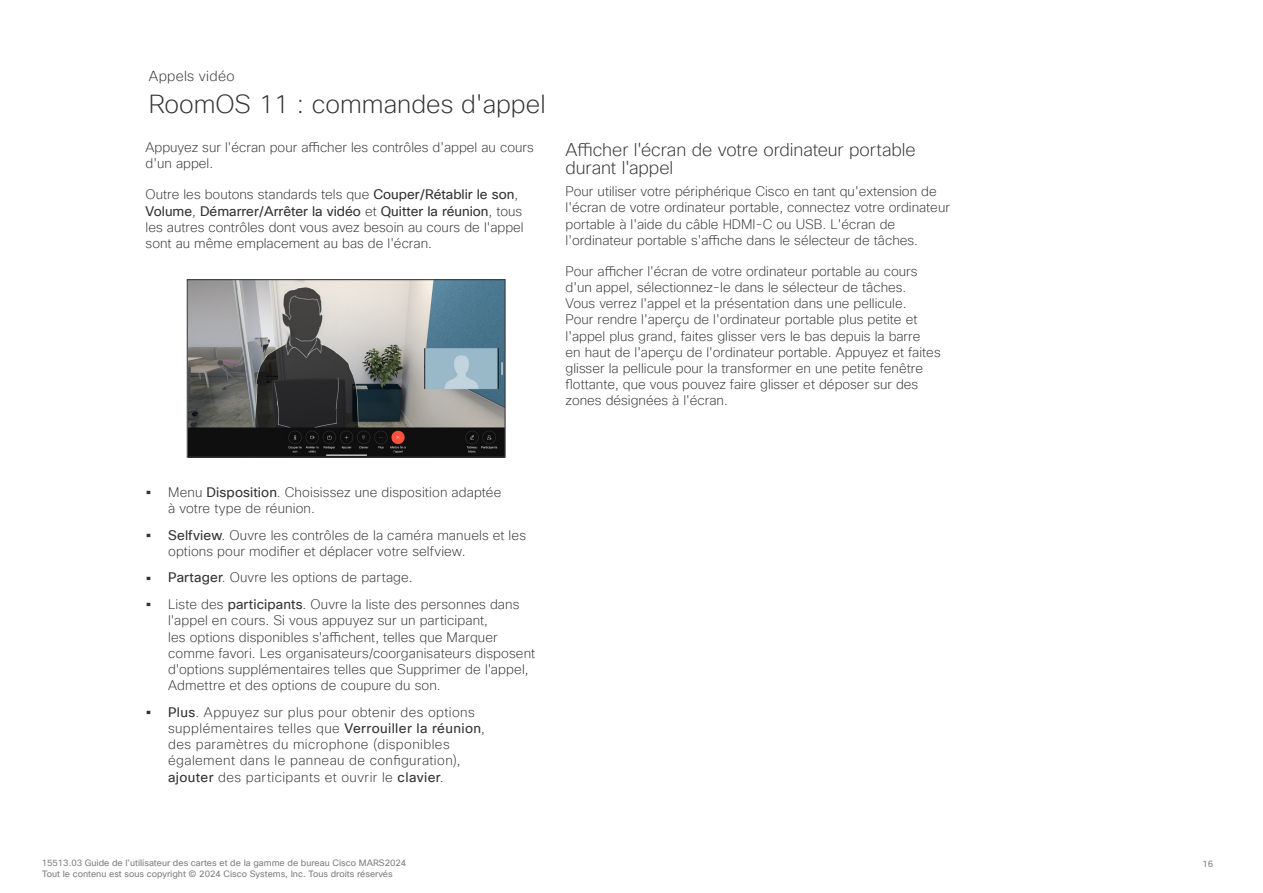
<style>
.page{position:relative;width:1263px;height:893px;background:#fff}
.page>*{position:absolute;margin:0;border:0;box-sizing:border-box;transform-origin:0 0}
.t1{font:200 25.5px "Cisco Sans TT";color:#333}
.t2{font:200 18px/18px "Cisco Sans TT";letter-spacing:-.005em;color:#333}
.t3{font:200 14.25px "Cisco Sans TT";letter-spacing:.02em;color:#333}
.t4{font:200 13.5px/16.2px "Cisco Sans TT";color:#333}
.t5{font:200 13.5px/16.2px "Cisco Sans TT";letter-spacing:.03em;color:#333}
.t6{font:9px/10.8px "Cisco Sans TT";color:#808080}
.t7{font:9px "Cisco Sans";color:#808080}
.s1{font-weight:400}
.s2{font-weight:400;font-size:21px}
</style>
<div class="page">
<img style="left:189px;top:281px;width:315px;height:175px">
<div style="left:187px;top:279px;width:319px;height:179px;border:1px solid #3d3d3d"></div>
<p class="t3" style="left:149px;top:67px;width:87px">Appels vidéo</p>
<h1 class="t1" style="left:149px;top:87px;width:398px">RoomOS 11 : commandes d'appel</h1>
<p class="t4" style="left:146px;top:140px;width:390px">Appuyez sur l'écran pour afficher les contrôles d'appel au cours d'un appel.</p>
<p class="t4" style="left:146px;top:187px;width:380px">Outre les boutons standards tels que <span class="s1">Couper/Rétablir le son</span>, <span class="s1">Volume</span>, <span class="s1">Démarrer/Arrêter la vidéo</span> et <span class="s1">Quitter la réunion</span>, tous les autres contrôles dont vous avez besoin au cours de l'appel sont au même emplacement au bas de l'écran.</p>
<h2 class="t2" style="left:566px;top:141px;width:352px">Afficher l'écran de votre ordinateur portable durant l'appel</h2>
<p class="t4" style="left:566px;top:184px;width:386px">Pour utiliser votre périphérique Cisco en tant qu'extension de l'écran de votre ordinateur portable, connectez votre ordinateur portable à l'aide du câble HDMI-C ou USB. L'écran de l'ordinateur portable s'affiche dans le sélecteur de tâches.</p>
<p class="t4" style="left:566px;top:263px;width:377px">Pour afficher l'écran de votre ordinateur portable au cours d'un appel, sélectionnez-le dans le sélecteur de tâches.<br>Vous verrez l'appel et la présentation dans une pellicule.<br>Pour rendre l'aperçu de l'ordinateur portable plus petite et l'appel plus grand, faites glisser vers le bas depuis la barre<br>en haut de l'aperçu de l'ordinateur portable. Appuyez et faites glisser la pellicule pour la transformer en une petite fenêtre flottante, que vous pouvez faire glisser et déposer sur des zones désignées à l'écran.</p>
<p class="t4" style="left:168px;top:484px;width:335px;text-indent:-22px"><span class="s2">•</span> Menu <span class="s1">Disposition</span>. Choisissez une disposition adaptée à votre type de réunion.</p>
<p class="t4" style="left:168px;top:527px;width:359px;text-indent:-22px"><span class="s2">•</span> <span class="s1">Selfview</span>. Ouvre les contrôles de la caméra manuels et les options pour modifier et déplacer votre selfview.</p>
<p class="t4" style="left:146px;top:570px;width:268px"><span class="s2">•</span> <span class="s1">Partager</span>. Ouvre les options de partage.</p>
<p class="t4" style="left:168px;top:597px;width:369px;text-indent:-22px"><span class="s2">•</span> Liste des <span class="s1">participants</span>. Ouvre la liste des personnes dans l'appel en cours. Si vous appuyez sur un participant,<br>les options disponibles s'affichent, telles que Marquer comme favori. Les organisateurs/coorganisateurs disposent d'options supplémentaires telles que Supprimer de l'appel, Admettre et des options de coupure du son.</p>
<p class="t5" style="left:168px;top:704px;width:318px;text-indent:-22px"><span class="s2">•</span> <span class="s1">Plus</span>. Appuyez sur plus pour obtenir des options supplémentaires telles que <span class="s1">Verrouiller la réunion</span>, des paramètres du microphone (disponibles également dans le panneau de configuration), <span class="s1">ajouter</span> des participants et ouvrir le <span class="s1">clavier</span>.</p>
<p class="t6" style="left:42px;top:858px;width:366px">15513.03 Guide de l'utilisateur des cartes et de la gamme de bureau Cisco MARS2024<br>Tout le contenu est sous copyright © 2024 Cisco Systems, Inc. Tous droits réservés</p>
<p class="t7" style="left:1202px;top:858px;width:12px">16</p>
</div>
